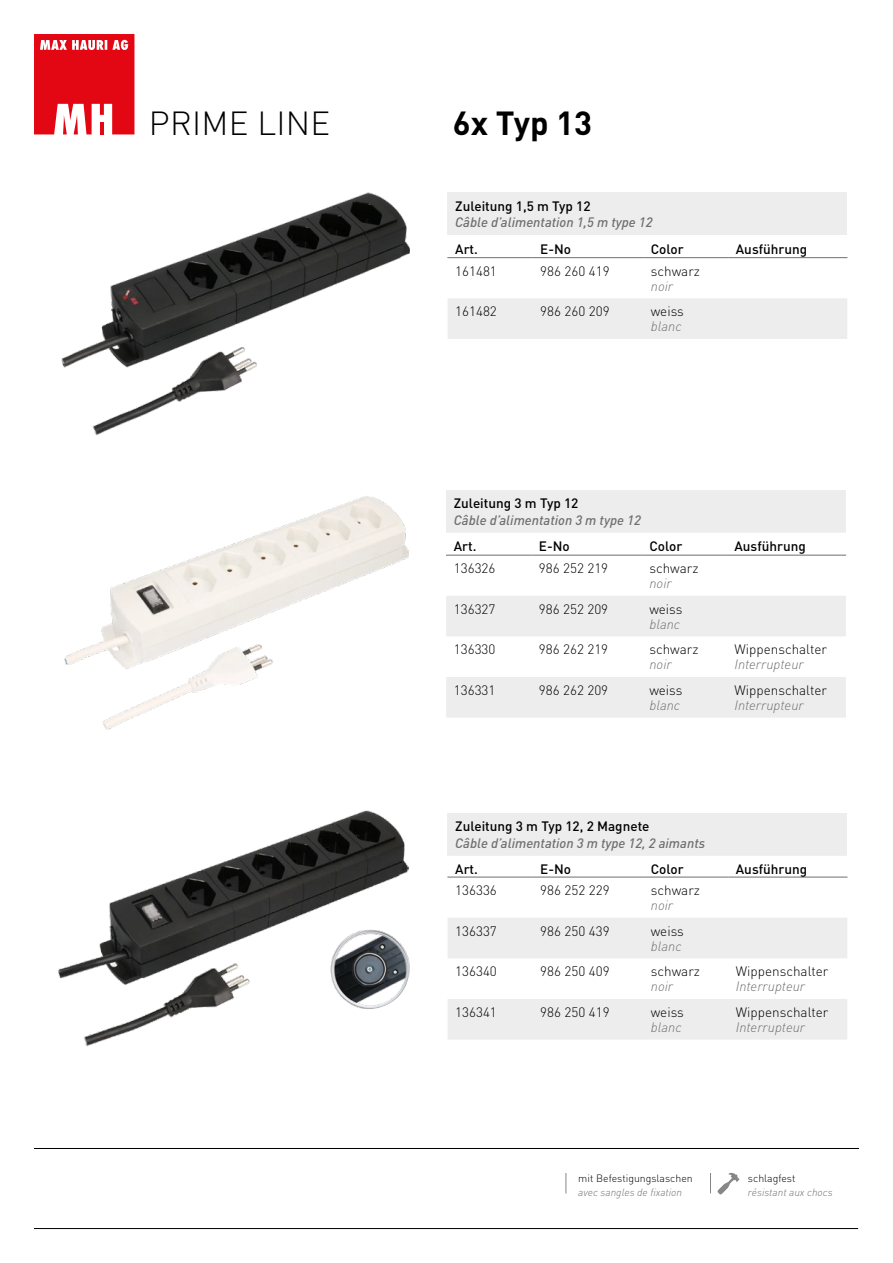
<style>
.page{position:relative;width:893px;height:1263px;background:#fff}
.page>*{position:absolute;margin:0;border:0;box-sizing:border-box;transform-origin:0 0}
.t1{font:300 33px "DINOT";letter-spacing:.01em;color:#000}
.t2{font:700 33px "DINOT";color:#000}
.t3{font:300 13.5px "DINOT";color:#000}
.t4{font:500 13.5px "DINOT";color:#000}
.t5{font:italic 300 13.5px "DINOT";color:#706f6f}
.t6{font:italic 500 13.5px "DINOT";color:#706f6f}
.t7{font:italic 300 10.5px "DINOT";color:#706f6f}
.t8{font:300 10.5px "DINOT";color:#000}
</style>
<div class="page">
<svg style="left:34px;top:34px;width:100px;height:100px"></svg>
<hr style="left:34px;top:1148px;width:825px;height:1px;background:#000">
<hr style="left:34px;top:1228px;width:824px;height:1px;background:#000">
<svg style="left:717px;top:1173px;width:23px;height:22px"></svg>
<svg style="left:566px;top:1173px;width:1px;height:20px"></svg>
<svg style="left:710px;top:1173px;width:1px;height:20px"></svg>
<img style="left:59px;top:810px;width:349px;height:237px">
<img style="left:327px;top:926px;width:83px;height:83px">
<div style="left:448px;top:193px;width:399px;height:42px;background:#ededed"></div>
<svg style="left:448px;top:258px;width:399px;height:81px"></svg>
<hr style="left:447px;top:257px;width:86px;height:1px;background:#706f6f">
<hr style="left:533px;top:257px;width:110px;height:1px;background:#706f6f">
<hr style="left:643px;top:257px;width:85px;height:1px;background:#706f6f">
<hr style="left:728px;top:257px;width:119px;height:1px;background:#706f6f">
<div style="left:448px;top:813px;width:399px;height:43px;background:#ededed"></div>
<svg style="left:448px;top:876px;width:399px;height:1px"></svg>
<div style="left:448px;top:918px;width:399px;height:40px;background:#ededed"></div>
<div style="left:448px;top:999px;width:399px;height:40px;background:#ededed"></div>
<hr style="left:447px;top:877px;width:86px;height:1px;background:#706f6f">
<hr style="left:533px;top:877px;width:110px;height:1px;background:#706f6f">
<hr style="left:643px;top:877px;width:85px;height:1px;background:#706f6f">
<hr style="left:728px;top:877px;width:119px;height:1px;background:#706f6f">
<img style="left:61px;top:192px;width:349px;height:244px">
<div style="left:446px;top:490px;width:400px;height:43px;background:#ededed"></div>
<svg style="left:446px;top:554px;width:400px;height:1px"></svg>
<div style="left:446px;top:596px;width:400px;height:40px;background:#ededed"></div>
<div style="left:446px;top:677px;width:400px;height:41px;background:#ededed"></div>
<hr style="left:446px;top:555px;width:85px;height:1px;background:#706f6f">
<hr style="left:531px;top:555px;width:111px;height:1px;background:#706f6f">
<hr style="left:642px;top:555px;width:85px;height:1px;background:#706f6f">
<hr style="left:727px;top:555px;width:119px;height:1px;background:#706f6f">
<img style="left:65px;top:496px;width:344px;height:234px">
<h1 class="t1" style="left:149px;top:103px;width:183px">PRIME LINE</h1>
<h1 class="t2" style="left:453px;top:101px;width:141px">6x Typ 13</h1>
<p class="t4" style="left:455px;top:197px;width:137px">Zuleitung 1,5 m Typ 12</p>
<p class="t6" style="left:455px;top:214px;width:199px">Câble d’alimentation 1,5 m type 12</p>
<p class="t4" style="left:455px;top:240px;width:24px">Art.</p>
<p class="t4" style="left:540px;top:240px;width:32px">E-No</p>
<p class="t4" style="left:651px;top:240px;width:34px">Color</p>
<p class="t4" style="left:736px;top:240px;width:73px">Ausführung</p>
<p class="t3" style="left:455px;top:262px;width:43px">161481</p>
<p class="t3" style="left:540px;top:262px;width:71px">986 260 419</p>
<p class="t3" style="left:651px;top:262px;width:51px">schwarz</p>
<p class="t5" style="left:651px;top:277px;width:24px">noir</p>
<p class="t3" style="left:455px;top:303px;width:43px">161482</p>
<p class="t3" style="left:540px;top:303px;width:71px">986 260 209</p>
<p class="t3" style="left:651px;top:303px;width:35px">weiss</p>
<p class="t5" style="left:651px;top:318px;width:32px">blanc</p>
<p class="t4" style="left:454px;top:495px;width:126px">Zuleitung 3 m Typ 12</p>
<p class="t6" style="left:454px;top:511px;width:188px">Câble d’alimentation 3 m type 12</p>
<p class="t4" style="left:454px;top:538px;width:24px">Art.</p>
<p class="t4" style="left:539px;top:538px;width:32px">E-No</p>
<p class="t4" style="left:649px;top:538px;width:34px">Color</p>
<p class="t4" style="left:734px;top:538px;width:73px">Ausführung</p>
<p class="t3" style="left:454px;top:560px;width:43px">136326</p>
<p class="t3" style="left:539px;top:560px;width:71px">986 252 219</p>
<p class="t3" style="left:649px;top:560px;width:51px">schwarz</p>
<p class="t5" style="left:649px;top:575px;width:24px">noir</p>
<p class="t3" style="left:454px;top:600px;width:43px">136327</p>
<p class="t3" style="left:539px;top:600px;width:71px">986 252 209</p>
<p class="t3" style="left:649px;top:600px;width:35px">weiss</p>
<p class="t5" style="left:649px;top:616px;width:32px">blanc</p>
<p class="t3" style="left:454px;top:641px;width:43px">136330</p>
<p class="t3" style="left:539px;top:641px;width:71px">986 262 219</p>
<p class="t3" style="left:649px;top:641px;width:51px">schwarz</p>
<p class="t5" style="left:649px;top:656px;width:24px">noir</p>
<p class="t3" style="left:734px;top:641px;width:94px">Wippenschalter</p>
<p class="t5" style="left:734px;top:656px;width:71px">Interrupteur</p>
<p class="t3" style="left:454px;top:682px;width:43px">136331</p>
<p class="t3" style="left:539px;top:682px;width:71px">986 262 209</p>
<p class="t3" style="left:649px;top:682px;width:35px">weiss</p>
<p class="t5" style="left:649px;top:697px;width:32px">blanc</p>
<p class="t3" style="left:734px;top:682px;width:94px">Wippenschalter</p>
<p class="t5" style="left:734px;top:697px;width:71px">Interrupteur</p>
<p class="t4" style="left:455px;top:818px;width:196px">Zuleitung 3 m Typ 12, 2 Magnete</p>
<p class="t6" style="left:455px;top:834px;width:251px">Câble d’alimentation 3 m type 12, 2 aimants</p>
<p class="t4" style="left:455px;top:861px;width:24px">Art.</p>
<p class="t4" style="left:540px;top:861px;width:32px">E-No</p>
<p class="t4" style="left:651px;top:861px;width:34px">Color</p>
<p class="t4" style="left:736px;top:861px;width:73px">Ausführung</p>
<p class="t3" style="left:455px;top:882px;width:43px">136336</p>
<p class="t3" style="left:540px;top:882px;width:71px">986 252 229</p>
<p class="t3" style="left:651px;top:882px;width:51px">schwarz</p>
<p class="t5" style="left:651px;top:897px;width:24px">noir</p>
<p class="t3" style="left:455px;top:922px;width:43px">136337</p>
<p class="t3" style="left:540px;top:922px;width:71px">986 250 439</p>
<p class="t3" style="left:651px;top:922px;width:35px">weiss</p>
<p class="t5" style="left:651px;top:937px;width:32px">blanc</p>
<p class="t3" style="left:455px;top:963px;width:43px">136340</p>
<p class="t3" style="left:540px;top:963px;width:71px">986 250 409</p>
<p class="t3" style="left:651px;top:963px;width:51px">schwarz</p>
<p class="t5" style="left:651px;top:978px;width:24px">noir</p>
<p class="t3" style="left:736px;top:963px;width:94px">Wippenschalter</p>
<p class="t5" style="left:736px;top:978px;width:71px">Interrupteur</p>
<p class="t3" style="left:455px;top:1004px;width:43px">136341</p>
<p class="t3" style="left:540px;top:1004px;width:71px">986 250 419</p>
<p class="t3" style="left:651px;top:1004px;width:35px">weiss</p>
<p class="t5" style="left:651px;top:1019px;width:32px">blanc</p>
<p class="t3" style="left:736px;top:1004px;width:94px">Wippenschalter</p>
<p class="t5" style="left:736px;top:1019px;width:71px">Interrupteur</p>
<p class="t8" style="left:578px;top:1172px;width:116px">mit Befestigungslaschen</p>
<p class="t7" style="left:578px;top:1185px;width:105px">avec sangles de fixation</p>
<p class="t8" style="left:748px;top:1172px;width:49px">schlagfest</p>
<p class="t7" style="left:748px;top:1185px;width:86px">résistant aux chocs</p>
</div>
